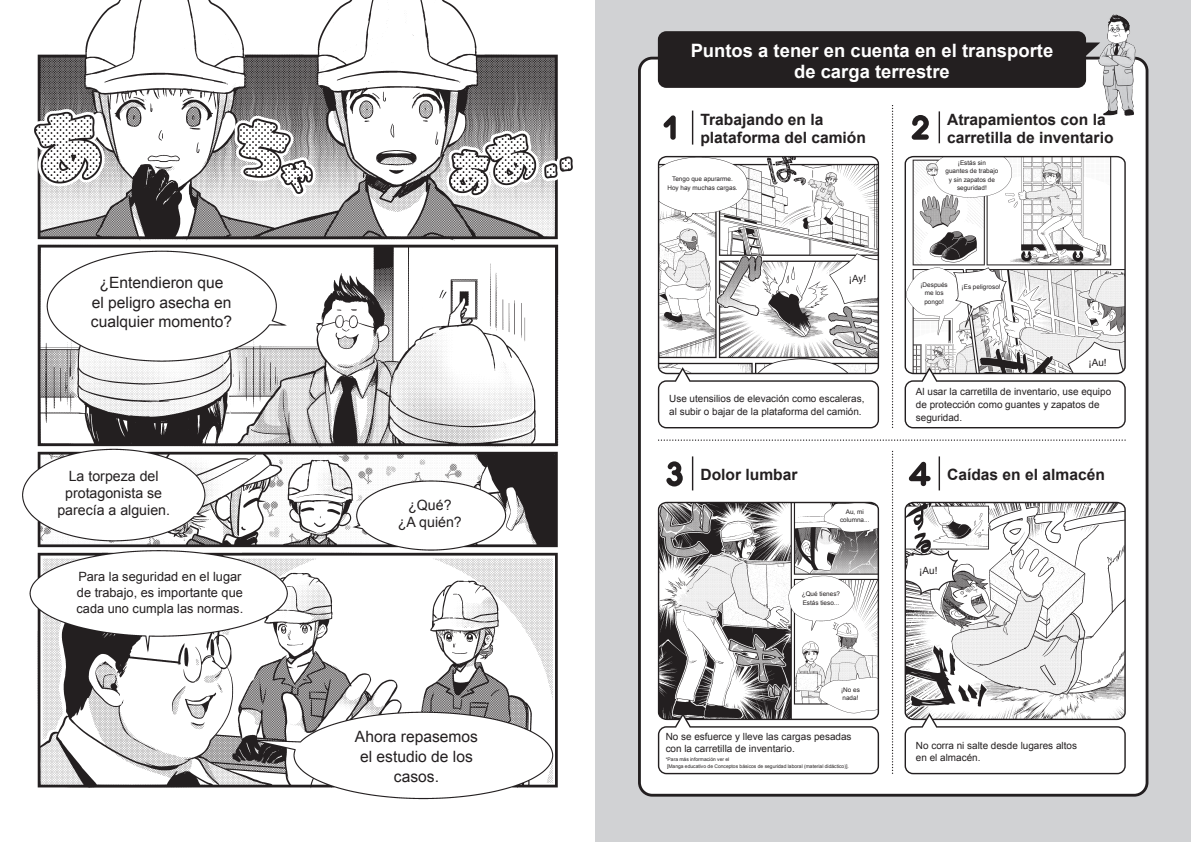
<style>
.page{position:relative;width:1191px;height:842px;background:#fff}
.page>*{position:absolute;margin:0;border:0;box-sizing:border-box;transform-origin:0 0}
.コラム_ポイント大見出し{font:700 18.4px "Arial";color:#fff}
.コラム_ポイント_中見出し{font:700 15.6px "Arial";color:#231f20}
.労災_マンガ_Arial_基本{font:15.6px "Arial";color:#231f20}
.労災_マンガ_Arial_S1{font:14.2px "Arial";color:#231f20}
.労災_マンガ_Arial_S2{font:12.8px "Arial";color:#231f20}
.コラム_ポイント_吹き出し{font:9.9px/12.8px "Arial";color:#231f20}
.コラム_ポイント_マンガセリフ{font:9.9px "Arial";color:#231f20}
.コラム_ポイント_マンガセリフ-2{font:6.4px "Arial";color:#231f20}
.コラム_注釈_9Q{font:5px "Arial";color:#231f20}
</style>
<div class="page">
<div style="left:595px;top:0;width:596px;height:842px;background:#d1d2d4"></div>
<div style="left:639px;top:58px;width:508px;height:737px;background:#fff;border-radius:13px"></div>
<div style="left:638px;top:57px;width:510px;height:740px;border:3px solid #231f20;border-radius:13px"></div>
<svg style="left:658px;top:439px;width:468px;height:2px"></svg>
<svg style="left:891px;top:106px;width:2px;height:322px"></svg>
<svg style="left:891px;top:451px;width:2px;height:323px"></svg>
<svg style="left:904px;top:155px;width:222px;height:214px"></svg>
<svg style="left:657px;top:155px;width:222px;height:212px"></svg>
<svg style="left:657px;top:501px;width:222px;height:212px"></svg>
<svg style="left:904px;top:501px;width:222px;height:214px"></svg>
<svg style="left:904px;top:367px;width:221px;height:61px"></svg>
<svg style="left:658px;top:367px;width:221px;height:61px"></svg>
<svg style="left:658px;top:713px;width:221px;height:61px"></svg>
<svg style="left:904px;top:713px;width:221px;height:61px"></svg>
<img style="left:1094px;top:14px;width:46px;height:102px">
<svg style="left:663px;top:115px;width:12px;height:25px"></svg>
<svg style="left:911px;top:115px;width:17px;height:25px"></svg>
<svg style="left:666px;top:461px;width:17px;height:25px"></svg>
<svg style="left:908px;top:462px;width:22px;height:24px"></svg>
<hr style="left:692px;top:111px;width:1px;height:34px;background:#231f20">
<hr style="left:692px;top:456px;width:1px;height:34px;background:#231f20">
<hr style="left:938px;top:111px;width:2px;height:32px;background:#231f20">
<hr style="left:938px;top:456px;width:2px;height:34px;background:#231f20">
<div style="left:658px;top:31px;width:428px;height:57px;background:#231f20;border-radius:8px"></div>
<svg style="left:1086px;top:43px;width:14px;height:19px"></svg>
<img style="left:22px;top:0;width:551px;height:800px">
<p class="労災_マンガ_Arial_基本" style="left:100px;top:272px;width:125px">¿Entendieron que</p>
<p class="労災_マンガ_Arial_基本" style="left:92px;top:292px;width:141px">el peligro asecha en</p>
<p class="労災_マンガ_Arial_基本" style="left:91px;top:312px;width:143px">cualquier momento?</p>
<p class="労災_マンガ_Arial_S1" style="left:69px;top:467px;width:91px">La torpeza del</p>
<p class="労災_マンガ_Arial_S1" style="left:65px;top:484px;width:98px">protagonista se</p>
<p class="労災_マンガ_Arial_S1" style="left:57px;top:501px;width:114px">parecía a alguien.</p>
<p class="労災_マンガ_Arial_S1" style="left:408px;top:495px;width:45px">¿Qué?</p>
<p class="労災_マンガ_Arial_S1" style="left:398px;top:512px;width:65px">¿A quién?</p>
<p class="労災_マンガ_Arial_S2" style="left:78px;top:568px;width:165px">Para la seguridad en el lugar</p>
<p class="労災_マンガ_Arial_S2" style="left:77px;top:584px;width:167px">de trabajo, es importante que</p>
<p class="労災_マンガ_Arial_S2" style="left:77px;top:600px;width:168px">cada uno cumpla las normas.</p>
<p class="労災_マンガ_Arial_基本" style="left:355px;top:726px;width:125px">Ahora repasemos</p>
<p class="労災_マンガ_Arial_基本" style="left:360px;top:746px;width:114px">el estudio de los</p>
<p class="労災_マンガ_Arial_基本" style="left:394px;top:766px;width:47px">casos.</p>
<p class="コラム_ポイント大見出し" style="left:690px;top:38px;width:364px">Puntos a tener en cuenta en el transporte</p>
<p class="コラム_ポイント大見出し" style="left:794px;top:59px;width:157px">de carga terrestre</p>
<p class="コラム_ポイント_中見出し" style="left:700px;top:109px;width:125px">Trabajando en la</p>
<p class="コラム_ポイント_中見出し" style="left:700px;top:128px;width:167px">plataforma del camión</p>
<p class="コラム_ポイント_マンガセリフ-2" style="left:672px;top:175px;width:62px">Tengo que apurarme.</p>
<p class="コラム_ポイント_マンガセリフ-2" style="left:667px;top:183px;width:72px">Hoy hay muchas cargas.</p>
<p class="コラム_ポイント_マンガセリフ" style="left:849px;top:272px;width:19px">¡Ay!</p>
<p class="コラム_ポイント_吹き出し" style="left:669px;top:392px;width:197px">Use utensilios de elevación como escaleras,</p>
<p class="コラム_ポイント_吹き出し" style="left:669px;top:405px;width:194px">al subir o bajar de la plataforma del camión.</p>
<p class="コラム_ポイント_中見出し" style="left:700px;top:464px;width:99px">Dolor lumbar</p>
<p class="コラム_ポイント_マンガセリフ-2" style="left:845px;top:507px;width:20px">Au, mi</p>
<p class="コラム_ポイント_マンガセリフ-2" style="left:840px;top:516px;width:31px">columna...</p>
<p class="コラム_ポイント_マンガセリフ-2" style="left:801px;top:590px;width:40px">¿Qué tienes?</p>
<p class="コラム_ポイント_マンガセリフ-2" style="left:802px;top:598px;width:38px">Estás tieso...</p>
<p class="コラム_ポイント_マンガセリフ-2" style="left:841px;top:685px;width:20px">¡No es</p>
<p class="コラム_ポイント_マンガセリフ-2" style="left:842px;top:694px;width:17px">nada!</p>
<p class="コラム_ポイント_吹き出し" style="left:665px;top:730px;width:187px">No se esfuerce y lleve las cargas pesadas</p>
<p class="コラム_ポイント_吹き出し" style="left:665px;top:742px;width:131px">con la carretilla de inventario.</p>
<p class="コラム_注釈_9Q" style="left:665px;top:756px;width:65px">*Para más información ver el</p>
<p class="コラム_注釈_9Q" style="left:667px;top:763px;width:183px">[Manga educativo de Conceptos básicos de seguridad laboral (material didáctico)].</p>
<p class="コラム_ポイント_中見出し" style="left:947px;top:109px;width:160px">Atrapamientos con la</p>
<p class="コラム_ポイント_中見出し" style="left:947px;top:128px;width:168px">carretilla de inventario</p>
<p class="コラム_ポイント_マンガセリフ-2" style="left:958px;top:158px;width:29px">¡Estás sin</p>
<p class="コラム_ポイント_マンガセリフ-2" style="left:945px;top:167px;width:54px">guantes de trabajo</p>
<p class="コラム_ポイント_マンガセリフ-2" style="left:949px;top:175px;width:48px">y sin zapatos de</p>
<p class="コラム_ポイント_マンガセリフ-2" style="left:957px;top:184px;width:31px">seguridad!</p>
<p class="コラム_ポイント_マンガセリフ-2" style="left:920px;top:280px;width:29px">¡Después</p>
<p class="コラム_ポイント_マンガセリフ-2" style="left:924px;top:289px;width:20px">me los</p>
<p class="コラム_ポイント_マンガセリフ-2" style="left:924px;top:297px;width:21px">pongo!</p>
<p class="コラム_ポイント_マンガセリフ-2" style="left:961px;top:282px;width:40px">¡Es peligroso!</p>
<p class="コラム_ポイント_マンガセリフ" style="left:1088px;top:356px;width:20px">¡Au!</p>
<p class="コラム_ポイント_吹き出し" style="left:916px;top:386px;width:197px">Al usar la carretilla de inventario, use equipo de protección como guantes y zapatos de seguridad.</p>
<p class="コラム_ポイント_中見出し" style="left:947px;top:464px;width:159px">Caídas en el almacén</p>
<p class="コラム_ポイント_マンガセリフ" style="left:919px;top:564px;width:20px">¡Au!</p>
<p class="コラム_ポイント_吹き出し" style="left:916px;top:739px;width:163px">No corra ni salte desde lugares altos</p>
<p class="コラム_ポイント_吹き出し" style="left:916px;top:752px;width:66px">en el almacén.</p>
</div>
